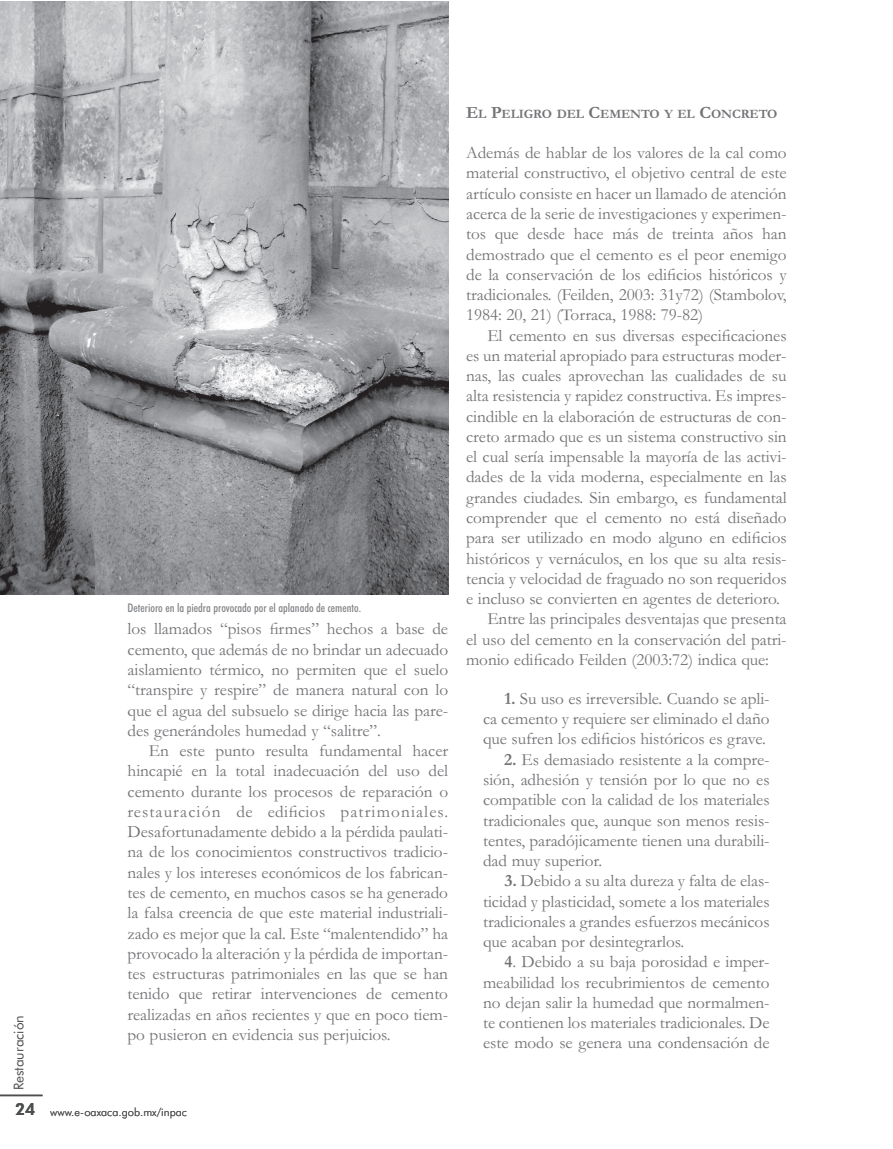
<style>
.page{position:relative;width:893px;height:1149px;background:#fff}
.page>*{position:absolute;margin:0;border:0;box-sizing:border-box;transform-origin:0 0}
.t1{font:17.25px/20.2px "Garamond";letter-spacing:-.005em;color:#727376;text-align:justify}
.t2{font:13.5px "Futura BT";color:#4d4e4f}
.t3{font:700 12.9px "Garamond";letter-spacing:-.005em;color:#727376}
.t4{font:500 condensed 12px "Futura BT";color:#828487}
.t5{font:300 11.25px "Futura BT";color:#4d4e4f}
.s1{font-weight:800;font-size:16.5px}
.s2{font-size:17.25px}
.s3{font-weight:700}
</style>
<div class="page">
<hr style="left:0;top:1094px;width:43px;height:1px;background:#4d4e4f">
<img style="left:0;top:1px;width:448px;height:593px">
<p class="t4" style="left:128px;top:600px;width:235px">Deterioro en la piedra provocado por el aplanado de cemento.</p>
<p class="t1" style="left:128px;top:618px;width:322px">los llamados “pisos firmes” hechos a base de cemento, que además de no brindar un adecuado aislamiento térmico, no permiten que el suelo “transpire y respire” de manera natural con lo que el agua del subsuelo se dirige hacia las pare&shy;des generándoles humedad y “salitre”.</p>
<p class="t1" style="left:128px;top:739px;width:322px;text-indent:21px">En este punto resulta fundamental hacer hincapié en la total inadecuación del uso del cemento durante los procesos de reparación o restauración de edificios patrimoniales.<br>Desafortunadamente debido a la pérdida paulati&shy;na de los conocimientos constructivos tradicio&shy;nales y los intereses económicos de los fabrican&shy;tes de cemento, en muchos casos se ha generado la falsa creencia de que este material industriali&shy;zado es mejor que la cal. Este “malentendido” ha provocado la alteración y la pérdida de importan&shy;tes estructuras patrimoniales en las que se han tenido que retirar intervenciones de cemento realizadas en años recientes y que en poco tiem&shy;po pusieron en evidencia sus perjuicios.</p>
<p class="t2" style="left:10px;top:1089px;width:77px;rotate:-90deg">Restauración</p>
<p class="t5" style="left:15px;top:1104px;width:173px"><span class="s1">24</span> www.e-oaxaca.gob.mx/inpac</p>
<p class="t3" style="left:466px;top:105px;width:313px"><span class="s2">E</span>L <span class="s2">P</span>ELIGRO DEL <span class="s2">C</span>EMENTO Y EL <span class="s2">C</span>ONCRETO</p>
<p class="t1" style="left:466px;top:142px;width:322px">Además de hablar de los valores de la cal como material constructivo, el objetivo central de este artículo consiste en hacer un llamado de atención acerca de la serie de investigaciones y experimen&shy;tos que desde hace más de treinta años han demostrado que el cemento es el peor enemigo de la conservación de los edificios históricos y tradicionales. (Feilden, 2003: 31y72) (Stambolov, 1984: 20, 21) (Torraca, 1988: 79-82)</p>
<p class="t1" style="left:487px;top:324px;width:301px">El cemento en sus diversas especificaciones</p>
<p class="t1" style="left:466px;top:345px;width:322px">es un material apropiado para estructuras moder-</p>
<p class="t1" style="left:466px;top:365px;width:322px">nas, las cuales aprovechan las cualidades de su</p>
<p class="t1" style="left:466px;top:385px;width:322px">alta resistencia y rapidez constructiva. Es impres-</p>
<p class="t1" style="left:466px;top:405px;width:322px">cindible en la elaboración de estructuras de con-</p>
<p class="t1" style="left:466px;top:426px;width:322px">creto armado que es un sistema constructivo sin</p>
<p class="t1" style="left:466px;top:446px;width:322px">el cual sería impensable la mayoría de las activi-</p>
<p class="t1" style="left:466px;top:466px;width:322px">dades de la vida moderna, especialmente en las</p>
<p class="t1" style="left:466px;top:486px;width:322px">grandes ciudades. Sin embargo, es fundamental</p>
<p class="t1" style="left:466px;top:507px;width:322px">comprender que el cemento no está diseñado</p>
<p class="t1" style="left:466px;top:527px;width:322px">para ser utilizado en modo alguno en edificios</p>
<p class="t1" style="left:466px;top:547px;width:322px">históricos y vernáculos, en los que su alta resis-</p>
<p class="t1" style="left:466px;top:567px;width:322px">tencia y velocidad de fraguado no son requeridos</p>
<p class="t1" style="left:466px;top:588px;width:315px">e incluso se convierten en agentes de deterioro.</p>
<p class="t1" style="left:487px;top:608px;width:301px">Entre las principales desventajas que presenta</p>
<p class="t1" style="left:466px;top:628px;width:322px">el uso del cemento en la conservación del patri-</p>
<p class="t1" style="left:466px;top:648px;width:304px">monio edificado Feilden (2003:72) indica que:</p>
<p class="t1" style="left:483px;top:687px;width:288px;text-indent:21px"><span class="s3">1.</span> Su uso es irreversible. Cuando se apli&shy;ca cemento y requiere ser eliminado el daño que sufren los edificios históricos es grave.</p>
<p class="t1" style="left:483px;top:748px;width:288px;text-indent:21px"><span class="s3">2.</span> Es demasiado resistente a la compre&shy;sión, adhesión y tensión por lo que no es compatible con la calidad de los materiales tradicionales que, aunque son menos resis&shy;tentes, paradójicamente tienen una durabili&shy;dad muy superior.</p>
<p class="t1" style="left:483px;top:870px;width:288px;text-indent:21px"><span class="s3">3.</span> Debido a su alta dureza y falta de elas&shy;ticidad y plasticidad, somete a los materiales tradicionales a grandes esfuerzos mecánicos que acaban por desintegrarlos.</p>
<p class="t1" style="left:483px;top:951px;width:288px;text-indent:21px"><span class="s3">4</span>. Debido a su baja porosidad e imper&shy;meabilidad los recubrimientos de cemento no dejan salir la humedad que normalmen&shy;te contienen los materiales tradicionales. De este modo se genera una condensación de</p>
</div>
